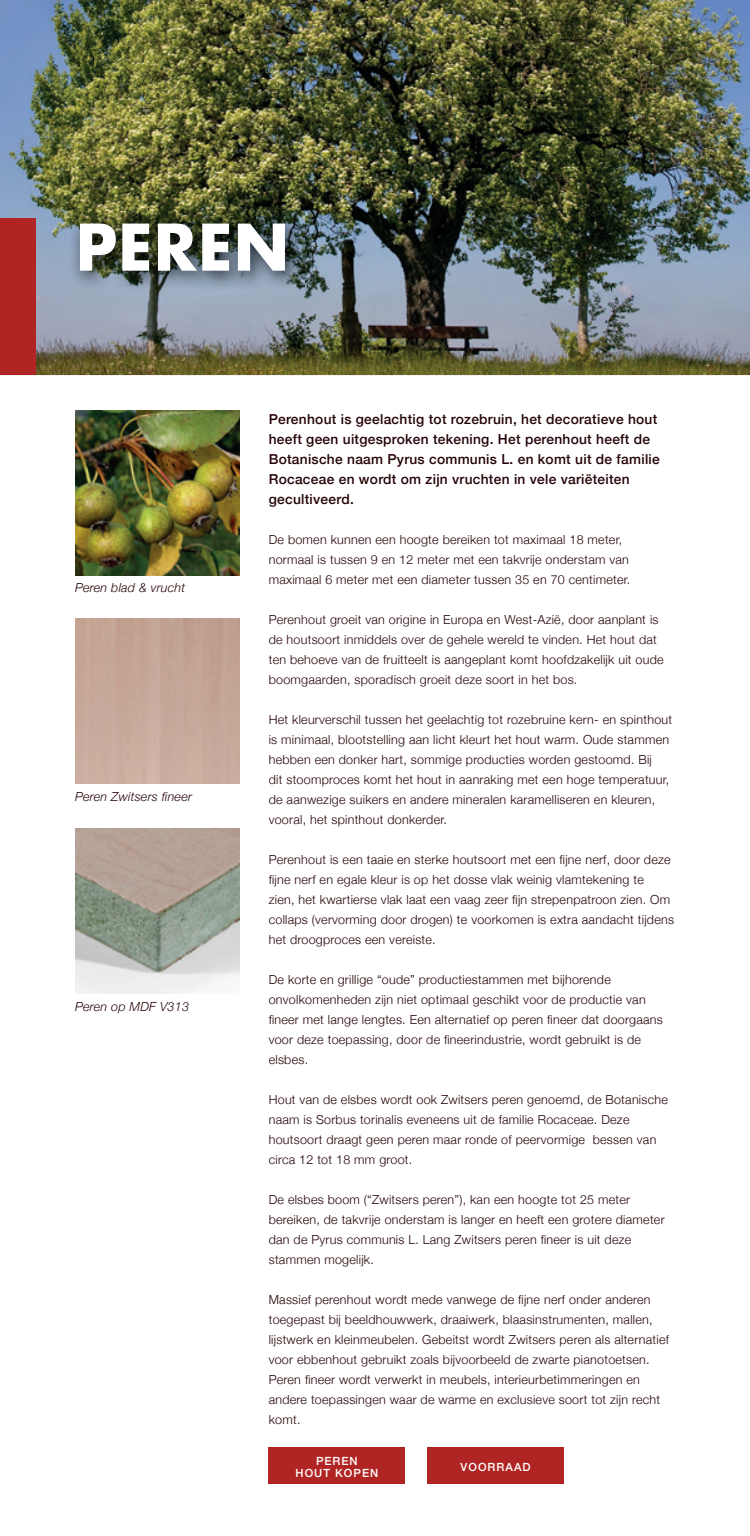
<style>
.page{position:relative;width:750px;height:1536px;background:#fff}
.page>*{position:absolute;margin:0;border:0;box-sizing:border-box;transform-origin:0 0}
.t1{font:700 62.5px "Futura";color:#fff}
.t2{font:500 13.75px/20px "Helvetica Neue";letter-spacing:.02em;color:#250306}
.t3{font:300 12.5px/20px "Helvetica Neue";letter-spacing:.02em;color:#250306}
.t4{font:italic 300 12.5px "Helvetica Neue";letter-spacing:.02em;color:#250306}
.t5{font:500 11.25px/12.5px "Helvetica Neue";letter-spacing:.09em;color:#fff;text-align:center}
</style>
<div class="page">
<img style="left:0;top:0;width:750px;height:375px">
<div style="left:0;top:219px;width:35px;height:156px;background:#b02523"></div>
<div style="left:269px;top:1447px;width:136px;height:36px;background:#b02523"></div>
<div style="left:428px;top:1447px;width:136px;height:36px;background:#b02523"></div>
<img style="left:68px;top:212px;width:236px;height:78px">
<img style="left:75px;top:410px;width:165px;height:165px">
<img style="left:75px;top:829px;width:165px;height:165px">
<h1 class="t1" style="left:75px;top:202px;width:216px">PEREN</h1>
<p class="t4" style="left:75px;top:578px;width:112px">Peren blad &amp; vrucht</p>
<p class="t4" style="left:75px;top:786px;width:119px">Peren Zwitsers fineer</p>
<p class="t4" style="left:75px;top:996px;width:116px">Peren op MDF V313</p>
<p class="t2" style="left:269px;top:407px;width:393px">Perenhout is geelachtig tot rozebruin, het decoratieve hout heeft geen uitgesproken tekening. Het perenhout heeft de Botanische naam Pyrus communis L. en komt uit de familie Rocaceae en wordt om zijn vruchten in vele variëteiten gecultiveerd.</p>
<p class="t3" style="left:269px;top:528px;width:363px">De bomen kunnen een hoogte bereiken tot maximaal 18 meter, normaal is tussen 9 en 12 meter met een takvrije onderstam van maximaal 6 meter met een diameter tussen 35 en 70 centimeter.</p>
<p class="t3" style="left:269px;top:608px;width:396px">Perenhout groeit van origine in Europa en West-Azië, door aanplant is de houtsoort inmiddels over de gehele wereld te vinden. Het hout dat ten behoeve van de fruitteelt is aangeplant komt hoofdzakelijk uit oude boomgaarden, sporadisch groeit deze soort in het bos.</p>
<p class="t3" style="left:269px;top:708px;width:405px">Het kleurverschil tussen het geelachtig tot rozebruine kern- en spinthout is minimaal, blootstelling aan licht kleurt het hout warm. Oude stammen hebben een donker hart, sommige producties worden gestoomd. Bij<br>dit stoomproces komt het hout in aanraking met een hoge temperatuur, de aanwezige suikers en andere mineralen karamelliseren en kleuren, vooral, het spinthout donkerder.</p>
<p class="t3" style="left:269px;top:848px;width:407px">Perenhout is een taaie en sterke houtsoort met een fijne nerf, door deze fijne nerf en egale kleur is op het dosse vlak weinig vlamtekening te<br>zien, het kwartierse vlak laat een vaag zeer fijn strepenpatroon zien. Om collaps (vervorming door drogen) te voorkomen is extra aandacht tijdens het droogproces een vereiste.</p>
<p class="t3" style="left:269px;top:968px;width:396px">De korte en grillige “oude” productiestammen met bijhorende onvolkomenheden zijn niet optimaal geschikt voor de productie van fineer met lange lengtes. Een alternatief op peren fineer dat doorgaans voor deze toepassing, door de fineerindustrie, wordt gebruikt is de elsbes.</p>
<p class="t3" style="left:269px;top:1088px;width:401px">Hout van de elsbes wordt ook Zwitsers peren genoemd, de Botanische naam is Sorbus torinalis eveneens uit de familie Rocaceae. Deze houtsoort draagt geen peren maar ronde of peervormige bessen van circa 12 tot 18 mm groot.</p>
<p class="t3" style="left:269px;top:1188px;width:397px">De elsbes boom (“Zwitsers peren”), kan een hoogte tot 25 meter bereiken, de takvrije onderstam is langer en heeft een grotere diameter dan de Pyrus communis L. Lang Zwitsers peren fineer is uit deze stammen mogelijk.</p>
<p class="t3" style="left:269px;top:1288px;width:402px">Massief perenhout wordt mede vanwege de fijne nerf onder anderen toegepast bij beeldhouwwerk, draaiwerk, blaasinstrumenten, mallen, lijstwerk en kleinmeubelen. Gebeitst wordt Zwitsers peren als alternatief voor ebbenhout gebruikt zoals bijvoorbeeld de zwarte pianotoetsen.<br>Peren fineer wordt verwerkt in meubels, interieurbetimmeringen en andere toepassingen waar de warme en exclusieve soort tot zijn recht komt.</p>
<p class="t5" style="left:296px;top:1453px;width:84px">PEREN<br>HOUT KOPEN</p>
<p class="t5" style="left:461px;top:1460px;width:72px">VOORRAAD</p>
</div>
